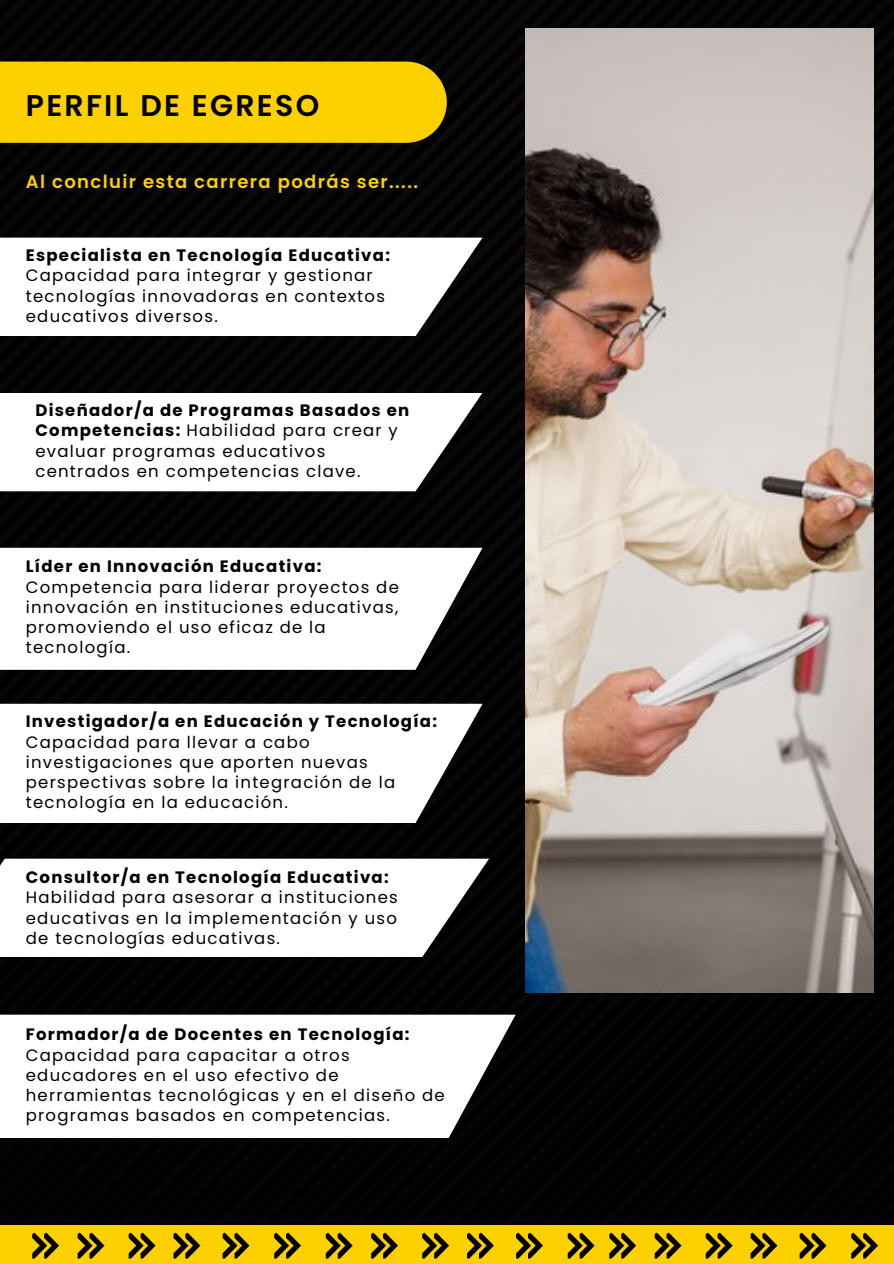
<style>
.page{position:relative;width:894px;height:1264px;background:#fff}
.page>*{position:absolute;margin:0;border:0;box-sizing:border-box;transform-origin:0 0}
.t1{font:600 30px "Poppins";letter-spacing:.075em;color:#000}
.t2{font:600 18px "Poppins";letter-spacing:.075em;color:#fdd000}
.t3{font:16.5px/20.2px "Poppins";letter-spacing:.075em;color:#000}
.s1{font-weight:700}
</style>
<div class="page">
<div style="left:0;top:0;width:893px;height:1262px;background:#000"></div>
<img style="left:525px;top:29px;width:348px;height:963px">
<div style="left:0;top:62px;width:446px;height:81px;background:#fdd000"></div>
<svg style="left:0;top:237px;width:482px;height:99px;background:#ececec"></svg>
<div style="left:0;top:393px;width:482px;height:98px;background:#fff"></div>
<svg style="left:0;top:548px;width:482px;height:122px;background:#ededed"></svg>
<svg style="left:0;top:703px;width:482px;height:120px;background:#ececec"></svg>
<svg style="left:0;top:858px;width:489px;height:99px;background:#ececec"></svg>
<div style="left:0;top:1014px;width:515px;height:124px;background:#fff"></div>
<div style="left:0;top:1225px;width:893px;height:38px;background:#fdd000"></div>
<svg style="left:32px;top:1232px;width:27px;height:26px"></svg>
<svg style="left:326px;top:1232px;width:26px;height:26px"></svg>
<svg style="left:609px;top:1232px;width:27px;height:26px"></svg>
<svg style="left:78px;top:1232px;width:26px;height:26px"></svg>
<svg style="left:371px;top:1232px;width:27px;height:26px"></svg>
<svg style="left:654px;top:1232px;width:27px;height:26px"></svg>
<svg style="left:129px;top:1232px;width:26px;height:26px"></svg>
<svg style="left:422px;top:1232px;width:27px;height:26px"></svg>
<svg style="left:705px;top:1232px;width:27px;height:26px"></svg>
<svg style="left:173px;top:1232px;width:27px;height:26px"></svg>
<svg style="left:467px;top:1232px;width:26px;height:26px"></svg>
<svg style="left:750px;top:1232px;width:27px;height:26px"></svg>
<svg style="left:222px;top:1232px;width:27px;height:26px"></svg>
<svg style="left:516px;top:1232px;width:27px;height:26px"></svg>
<svg style="left:799px;top:1232px;width:27px;height:26px"></svg>
<svg style="left:274px;top:1232px;width:27px;height:26px"></svg>
<svg style="left:567px;top:1232px;width:27px;height:26px"></svg>
<svg style="left:851px;top:1232px;width:26px;height:26px"></svg>
<h2 class="t1" style="left:26px;top:84px;width:295px">PERFIL DE EGRESO</h2>
<p class="t2" style="left:26px;top:169px;width:393px">Al concluir esta carrera podrás ser.....</p>
<p class="t3" style="left:26px;top:245px;width:365px"><span class="s1">Especialista en Tecnología Educativa:<br></span>Capacidad para integrar y gestionar tecnologías innovadoras en contextos educativos diversos.</p>
<p class="t3" style="left:35px;top:400px;width:375px"><span class="s1">Diseñador/a de Programas Basados en Competencias:</span> Habilidad para crear y evaluar programas educativos centrados en competencias clave.</p>
<p class="t3" style="left:26px;top:556px;width:374px"><span class="s1">Líder en Innovación Educativa:<br></span>Competencia para liderar proyectos de innovación en instituciones educativas, promoviendo el uso eficaz de la tecnología.</p>
<p class="t3" style="left:26px;top:711px;width:412px"><span class="s1">Investigador/a en Educación y Tecnología:<br></span>Capacidad para llevar a cabo investigaciones que aporten nuevas perspectivas sobre la integración de la tecnología en la educación.</p>
<p class="t3" style="left:26px;top:867px;width:373px"><span class="s1">Consultor/a en Tecnología Educativa:<br></span>Habilidad para asesorar a instituciones educativas en la implementación y uso de tecnologías educativas.</p>
<p class="t3" style="left:26px;top:1024px;width:420px"><span class="s1">Formador/a de Docentes en Tecnología:<br></span>Capacidad para capacitar a otros educadores en el uso efectivo de herramientas tecnológicas y en el diseño de programas basados en competencias.</p>
</div>
